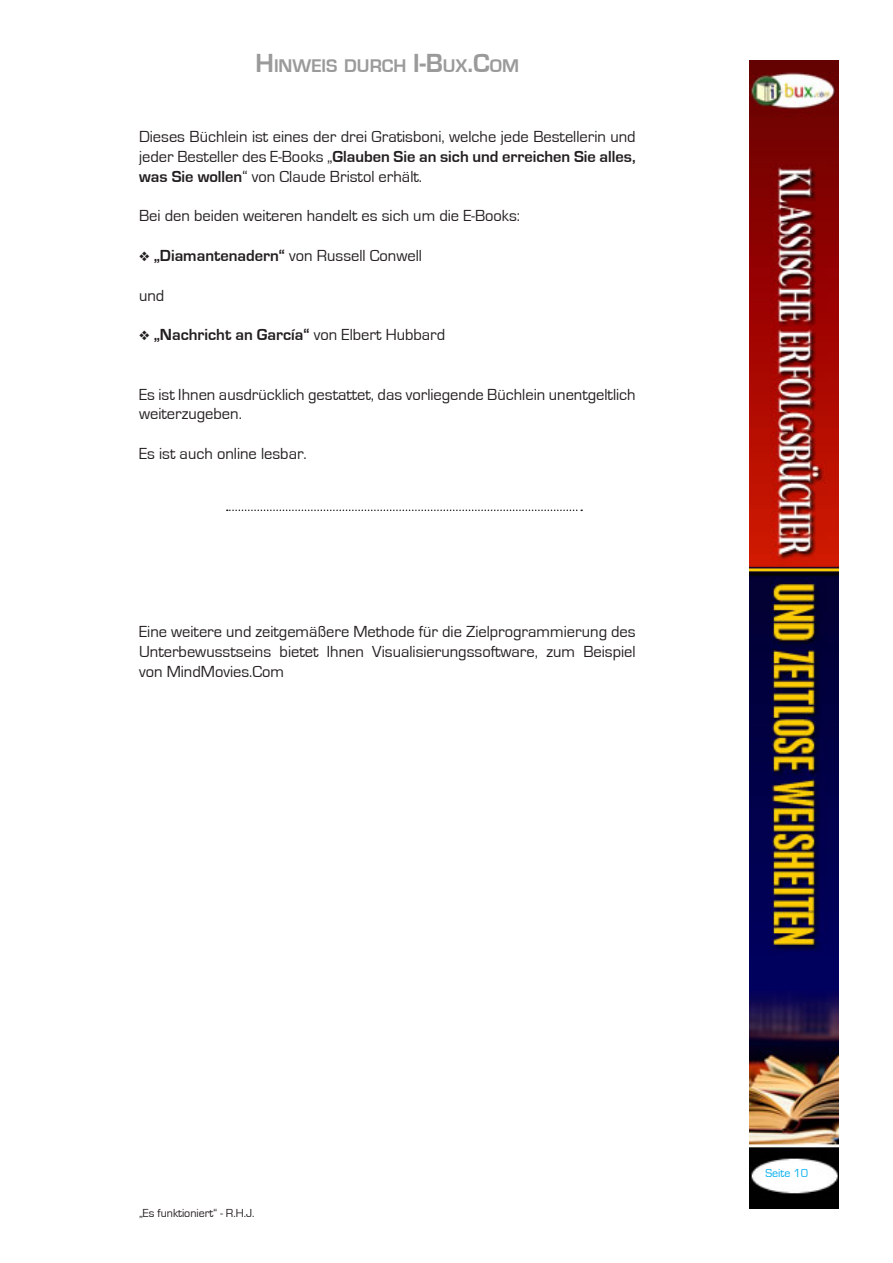
<style>
.page{position:relative;width:893px;height:1263px;background:#fff}
.page>*{position:absolute;margin:0;border:0;box-sizing:border-box;transform-origin:0 0}
.t1{font:700 18.9px "Eurostile";color:#9a9a9a}
.t2{font:16.5px/19.8px "Eurostile";color:#231f20;text-align:justify}
.t3{font:700 16.5px "Eurostile";color:#231f20}
.t4{font:12px "Eurostile";color:#231f20}
.t5{font:12px "Eurostile";color:#00aeef}
.s1{font-size:27px}
.s2{font-weight:700}
.s3{font-weight:400}
</style>
<div class="page">
<img style="left:750px;top:61px;width:89px;height:1148px">
<svg style="left:227px;top:509px;width:355px;height:2px"></svg>
<p class="t1" style="left:256px;top:55px;width:265px"><span class="s1">H</span> inweis durch <span class="s1">I-B</span>ux<span class="s1">.C</span>om</p>
<p class="t2" style="left:139px;top:127px;width:498px">Dieses Büchlein ist eines der drei Gratisboni, welche jede Bestellerin und jeder Besteller des E-Books „<span class="s2">Glauben Sie an sich und erreichen Sie alles, was Sie wollen</span>“ von Claude Bristol erhält.</p>
<p class="t2" style="left:139px;top:206px;width:382px">Bei den beiden weiteren handelt es sich um die E-Books:</p>
<p class="t2" style="left:139px;top:246px;width:284px">❖ <span class="s2">„Diamantenadern“</span> von Russell Conwell</p>
<p class="t2" style="left:139px;top:286px;width:27px">und</p>
<p class="t3" style="left:139px;top:326px;width:308px">❖ „Nachricht an García“ <span class="s3">von Elbert Hubbard</span></p>
<p class="t2" style="left:139px;top:385px;width:498px">Es ist Ihnen ausdrücklich gestattet, das vorliegende Büchlein unentgeltlich weiterzugeben.</p>
<p class="t2" style="left:139px;top:444px;width:169px">Es ist auch online lesbar.</p>
<p class="t2" style="left:139px;top:622px;width:498px">Eine weitere und zeitgemäßere Methode für die Zielprogrammierung des Unterbewusstseins bietet Ihnen Visualisierungssoftware, zum Beispiel von MindMovies.Com</p>
<p class="t4" style="left:139px;top:1206px;width:117px">„Es funktioniert“ - R.H.J.</p>
<p class="t5" style="left:765px;top:1167px;width:44px">Seite 1 0</p>
</div>
